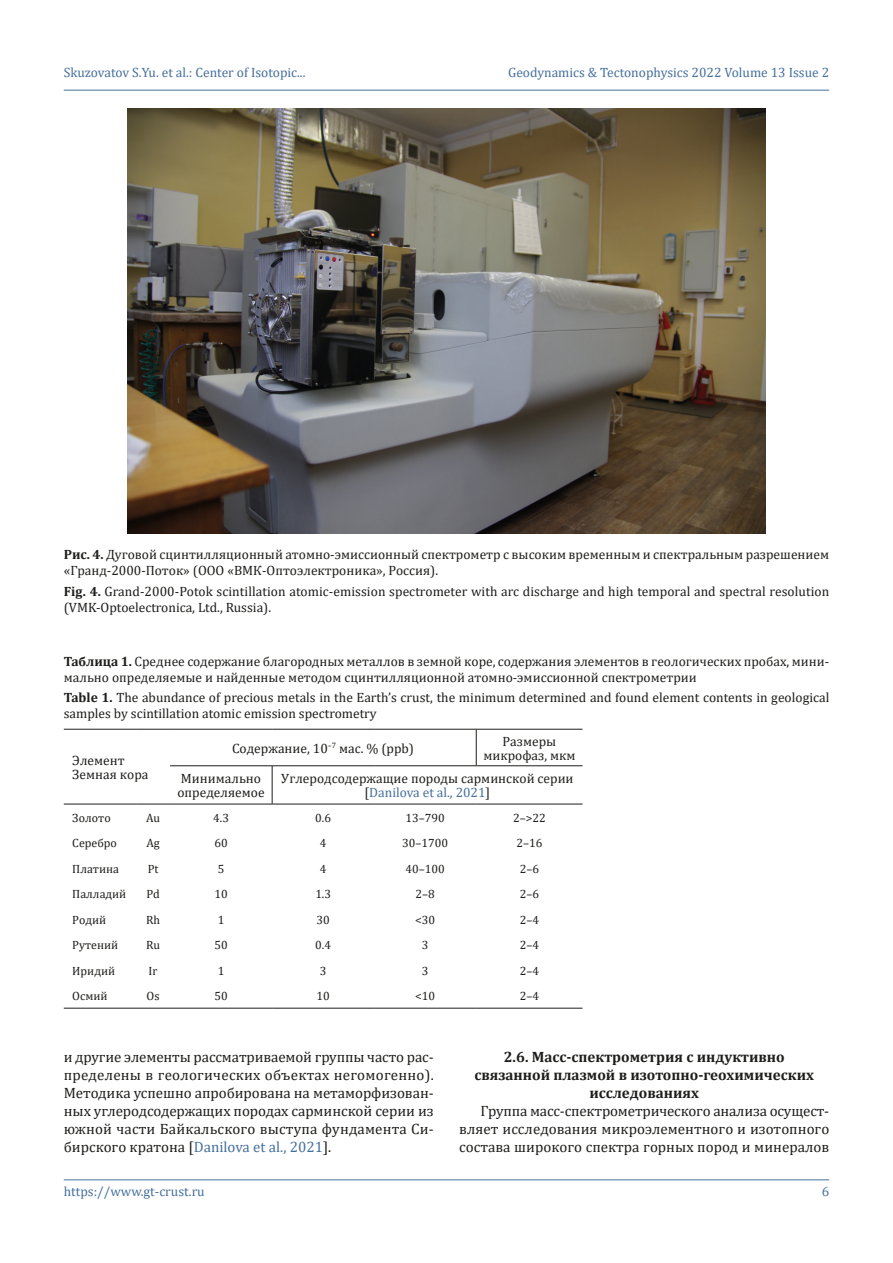
<style>
.page{position:relative;width:893px;height:1263px;background:#fff}
.page>*{position:absolute;margin:0;border:0;box-sizing:border-box;transform-origin:0 0}
.t1{font:15px/18px "Cambria";color:#1d1d1b;text-align:justify}
.t2{font:700 15px/18px "Cambria";color:#1d1d1b;text-align:center}
.t3{font:13.5px/16.2px "Cambria";color:#1d1d1b}
.t4{font:13.5px "Cambria";color:#46709c}
.t5{font:12px "Cambria";color:#1d1d1b}
.s1{font-weight:700}
.s2{color:#46709c}
</style>
<div class="page">
<hr style="left:64px;top:1179px;width:765px;height:1px;background:#46709c">
<hr style="left:64px;top:90px;width:765px;height:1px;background:#46709c">
<img style="left:127px;top:108px;width:639px;height:426px">
<hr style="left:64px;top:729px;width:72px;height:1px;background:#1d1d1b">
<hr style="left:136px;top:729px;width:34px;height:1px;background:#1d1d1b">
<hr style="left:170px;top:729px;width:102px;height:1px;background:#1d1d1b">
<hr style="left:272px;top:729px;width:102px;height:1px;background:#1d1d1b">
<hr style="left:374px;top:729px;width:102px;height:1px;background:#1d1d1b">
<hr style="left:476px;top:729px;width:107px;height:1px;background:#1d1d1b">
<hr style="left:64px;top:1008px;width:72px;height:1px;background:#1d1d1b">
<hr style="left:136px;top:1008px;width:34px;height:1px;background:#1d1d1b">
<hr style="left:170px;top:1008px;width:102px;height:1px;background:#1d1d1b">
<hr style="left:272px;top:1008px;width:102px;height:1px;background:#1d1d1b">
<hr style="left:374px;top:1008px;width:102px;height:1px;background:#1d1d1b">
<hr style="left:476px;top:1008px;width:107px;height:1px;background:#1d1d1b">
<hr style="left:170px;top:765px;width:102px;height:1px;background:#1d1d1b">
<hr style="left:272px;top:765px;width:102px;height:1px;background:#1d1d1b">
<hr style="left:374px;top:765px;width:102px;height:1px;background:#1d1d1b">
<hr style="left:476px;top:765px;width:107px;height:1px;background:#1d1d1b">
<hr style="left:64px;top:804px;width:72px;height:1px;background:#1d1d1b">
<hr style="left:136px;top:804px;width:34px;height:1px;background:#1d1d1b">
<hr style="left:170px;top:804px;width:102px;height:1px;background:#1d1d1b">
<hr style="left:272px;top:804px;width:102px;height:1px;background:#1d1d1b">
<hr style="left:374px;top:804px;width:102px;height:1px;background:#1d1d1b">
<hr style="left:476px;top:804px;width:107px;height:1px;background:#1d1d1b">
<hr style="left:476px;top:729px;width:1px;height:36px;background:#1d1d1b">
<hr style="left:272px;top:766px;width:1px;height:38px;background:#1d1d1b">
<p class="t4" style="left:64px;top:65px;width:243px">Skuzovatov S.Yu. et al.: Center of Isotopic...</p>
<p class="t4" style="left:508px;top:65px;width:323px">Geodynamics &amp; Tectonophysics 2022 Volume 13 Issue 2</p>
<p class="t3" style="left:64px;top:546px;width:767px"><span class="s1">Рис. 4.</span> Дуговой сцинтилляционный атомно-эмиссионный спектрометр с высоким временным и спектральным разрешением «Гранд-2000-Поток» (ООО «ВМК-Oптоэлектроника», Россия).</p>
<p class="t3" style="left:64px;top:583px;width:767px"><span class="s1">Fig. 4.</span> Grand-2000-Potok scintillation atomic-emission spectrometer with arc discharge and high temporal and spectral resolution (VMK-Optoelectronica, Ltd., Russia).</p>
<p class="t3" style="left:64px;top:653px;width:767px"><span class="s1">Таблица 1.</span> Среднее содержание благородных металлов в земной коре, содержания элементов в геологических пробах, мини&shy;мально определяемые и найденные методом сцинтилляционной атомно-эмиссионной спектрометрии</p>
<p class="t3" style="left:64px;top:689px;width:767px"><span class="s1">Table 1.</span> The abundance of precious metals in the Earth’s crust, the minimum determined and found element contents in geological samples by scintillation atomic emission spectrometry</p>
<p class="t3" style="left:72px;top:754px;width:78px;line-height:13.5px">Элемент<br>Земная кора</p>
<p class="t3" style="left:232px;top:740px;width:184px">Содержание, 10<sup>–7</sup> мас. % (ppb)</p>
<p class="t3" style="left:483px;top:734px;width:94px;line-height:13.5px;text-align:center">Размеры микрофаз, мкм</p>
<p class="t3" style="left:177px;top:772px;width:89px;line-height:13.5px">Минимально определяемое</p>
<p class="t3" style="left:281px;top:772px;width:294px;line-height:13.5px;text-align:center">Углеродсодержащие породы сарминской серии [<span class="s2">Danilova et al., 2021</span>]</p>
<p class="t5" style="left:72px;top:810px;width:40px">Золото</p>
<p class="t5" style="left:146px;top:810px;width:15px">Au</p>
<p class="t5" style="left:213px;top:810px;width:17px">4.3</p>
<p class="t5" style="left:315px;top:810px;width:17px">0.6</p>
<p class="t5" style="left:406px;top:810px;width:41px">13–790</p>
<p class="t5" style="left:513px;top:810px;width:34px">2–&gt;22</p>
<p class="t5" style="left:72px;top:836px;width:46px">Серебро</p>
<p class="t5" style="left:146px;top:836px;width:15px">Ag</p>
<p class="t5" style="left:214px;top:836px;width:15px">60</p>
<p class="t5" style="left:320px;top:836px;width:8px">4</p>
<p class="t5" style="left:402px;top:836px;width:47px">30–1700</p>
<p class="t5" style="left:516px;top:836px;width:27px">2–16</p>
<p class="t5" style="left:72px;top:861px;width:48px">Платина</p>
<p class="t5" style="left:148px;top:861px;width:12px">Pt</p>
<p class="t5" style="left:218px;top:861px;width:8px">5</p>
<p class="t5" style="left:320px;top:861px;width:8px">4</p>
<p class="t5" style="left:406px;top:861px;width:41px">40–100</p>
<p class="t5" style="left:520px;top:861px;width:21px">2–6</p>
<p class="t5" style="left:72px;top:887px;width:56px">Палладий</p>
<p class="t5" style="left:146px;top:887px;width:15px">Pd</p>
<p class="t5" style="left:214px;top:887px;width:15px">10</p>
<p class="t5" style="left:315px;top:887px;width:17px">1.3</p>
<p class="t5" style="left:416px;top:887px;width:21px">2–8</p>
<p class="t5" style="left:520px;top:887px;width:21px">2–6</p>
<p class="t5" style="left:72px;top:912px;width:36px">Родий</p>
<p class="t5" style="left:146px;top:912px;width:16px">Rh</p>
<p class="t5" style="left:218px;top:912px;width:8px">1</p>
<p class="t5" style="left:317px;top:912px;width:15px">30</p>
<p class="t5" style="left:415px;top:912px;width:21px">&lt;30</p>
<p class="t5" style="left:520px;top:912px;width:21px">2–4</p>
<p class="t5" style="left:72px;top:938px;width:48px">Рутений</p>
<p class="t5" style="left:146px;top:938px;width:15px">Ru</p>
<p class="t5" style="left:214px;top:938px;width:15px">50</p>
<p class="t5" style="left:315px;top:938px;width:17px">0.4</p>
<p class="t5" style="left:422px;top:938px;width:8px">3</p>
<p class="t5" style="left:520px;top:938px;width:21px">2–4</p>
<p class="t5" style="left:72px;top:963px;width:44px">Иридий</p>
<p class="t5" style="left:149px;top:963px;width:10px">Ir</p>
<p class="t5" style="left:218px;top:963px;width:8px">1</p>
<p class="t5" style="left:320px;top:963px;width:8px">3</p>
<p class="t5" style="left:422px;top:963px;width:8px">3</p>
<p class="t5" style="left:520px;top:963px;width:21px">2–4</p>
<p class="t5" style="left:72px;top:989px;width:37px">Осмий</p>
<p class="t5" style="left:147px;top:989px;width:14px">Os</p>
<p class="t5" style="left:214px;top:989px;width:15px">50</p>
<p class="t5" style="left:316px;top:989px;width:15px">10</p>
<p class="t5" style="left:415px;top:989px;width:21px">&lt;10</p>
<p class="t5" style="left:520px;top:989px;width:21px">2–4</p>
<p class="t1" style="left:64px;top:1048px;width:371px">и другие элементы рассматриваемой группы часто рас&shy;пределены в геологических объектах негомогенно).<br>Методика успешно апробирована на метаморфизован&shy;ных углеродсодержащих породах cарминской серии из южной части Байкальского выступа фундамента Си&shy;бирского кратона [<span class="s2">Danilova et al., 2021</span>].</p>
<p class="t2" style="left:474px;top:1047px;width:341px">2.6. Масс-спектрометрия с индуктивно связанной плазмой в изотопно-геохимических исследованиях</p>
<p class="t1" style="left:459px;top:1102px;width:372px;text-indent:21px">Группа масс-спектрометрического анализа осущест&shy;вляет исследования микроэлементного и изотопного состава широкого спектра горных пород и минералов</p>
<p class="t4" style="left:64px;top:1183px;width:142px">https://www.gt-crust.ru</p>
<p class="t4" style="left:822px;top:1183px;width:9px">6</p>
</div>
